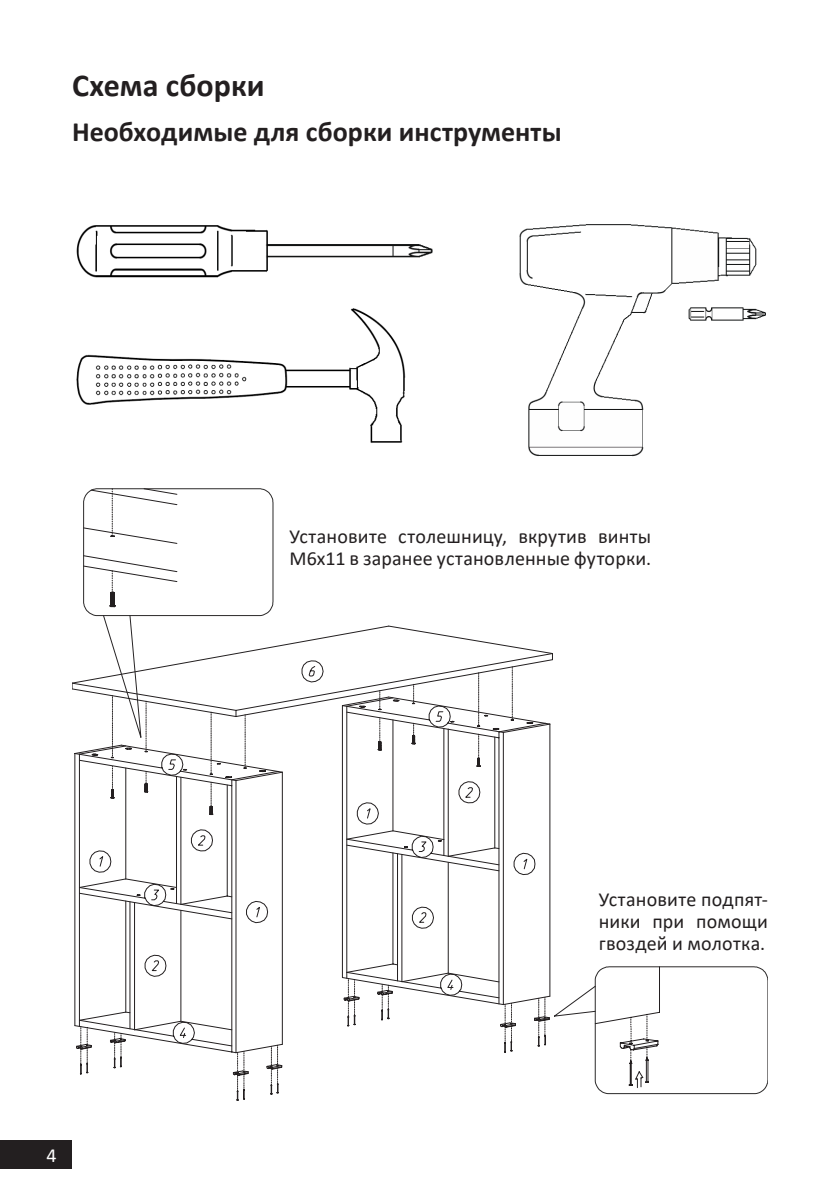
<style>
.page{position:relative;width:840px;height:1191px;background:#fff}
.page>*{position:absolute;margin:0;border:0;box-sizing:border-box;transform-origin:0 0}
.Заголовок_16{font:700 32px "Calibri";color:#231f20}
.Заголовок_14{font:700 28px "Calibri";color:#231f20}
.t1{font:20px/22px "Calibri";letter-spacing:.01em;color:#231f20}
.t2{font:20px "Calibri";color:#fff}
</style>
<div class="page">
<div style="left:0;top:1140px;width:72px;height:29px;background:#231f20"></div>
<img style="left:76px;top:224px;width:690px;height:233px">
<svg style="left:537px;top:997px;width:8px;height:41px"></svg>
<svg style="left:268px;top:1066px;width:10px;height:28px"></svg>
<svg style="left:233px;top:1066px;width:11px;height:35px"></svg>
<svg style="left:74px;top:660px;width:461px;height:406px"></svg>
<svg style="left:554px;top:966px;width:213px;height:128px"></svg>
<svg style="left:83px;top:488px;width:190px;height:327px"></svg>
<p class="Заголовок_16" style="left:72px;top:63px;width:194px">Схема сборки</p>
<p class="Заголовок_14" style="left:72px;top:112px;width:491px">Необходимые для сборки инструменты</p>
<p class="t2" style="left:47px;top:1142px;width:12px">4</p>
<p class="t1" style="left:289px;top:525px;width:363px">Установите столешницу, вкрутив винты<br>М6х11 в заранее установленные футорки.</p>
<p class="t1" style="left:598px;top:888px;width:170px;text-align:justify">Установите подпят&shy;ники при помощи гвоздей и молотка.</p>
</div>
